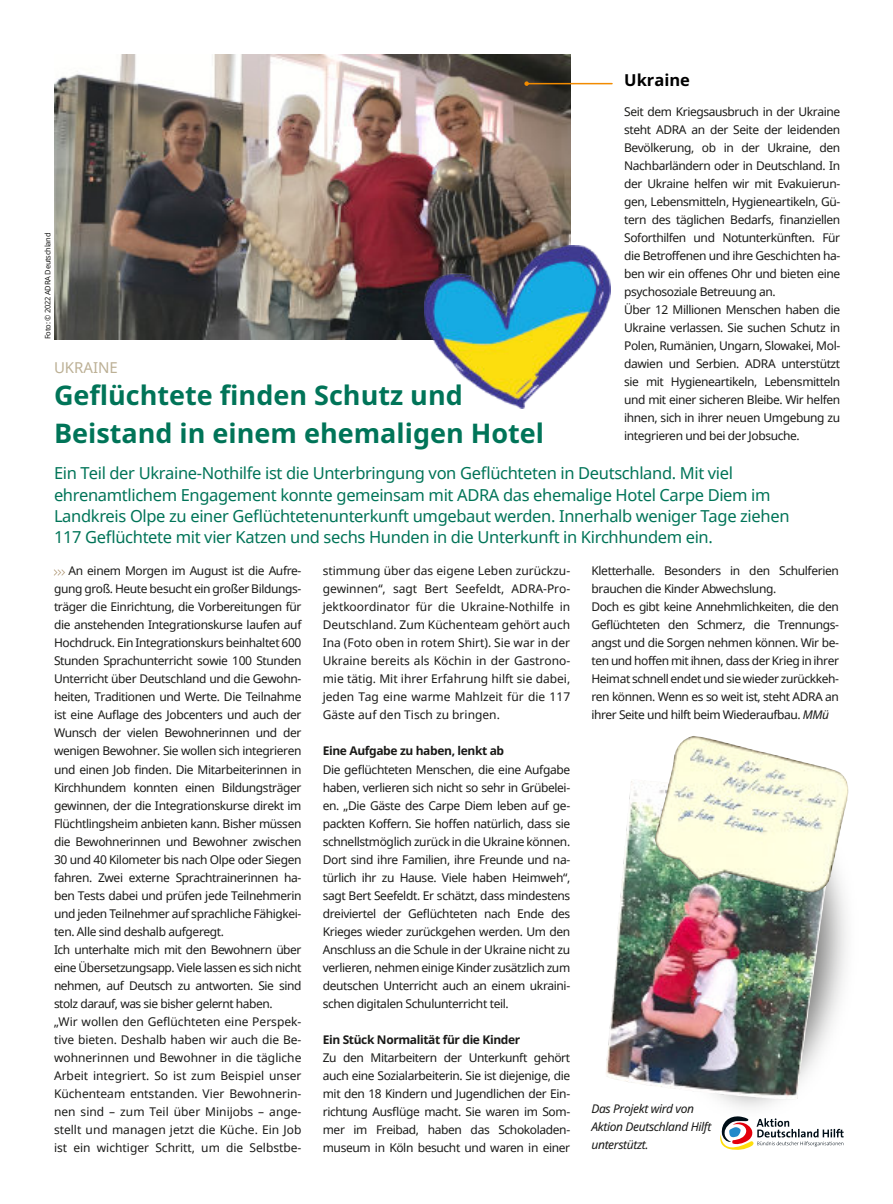
<style>
.page{position:relative;width:893px;height:1204px;background:#fff}
.page>*{position:absolute;margin:0;border:0;box-sizing:border-box;transform-origin:0 0}
.t1{font:700 27px/38.5px "Noto Sans";color:#007458}
.t2{font:16.5px/21.3px "Noto Sans";letter-spacing:-.02em;color:#007458}
.t3{font:700 16.5px "Noto Sans";color:#000}
.t4{font:15px "Noto Sans";color:#bcb095}
.t5{font:12px/18px "Noto Sans";letter-spacing:-.03em;color:#1a1a18}
.t6{font:700 12px "Noto Sans";letter-spacing:-.03em;color:#1a1a18}
.t7{font:italic 12px/18px "Noto Sans";letter-spacing:-.03em;color:#1a1a18}
.t8{font:7.5px "Noto Sans";letter-spacing:-.03em;color:#1a1a18}
.s1{font-style:italic}
</style>
<div class="page">
<svg style="left:54px;top:569px;width:11px;height:7px"></svg>
<img style="left:54px;top:54px;width:516px;height:285px">
<svg style="left:720px;top:1116px;width:124px;height:33px"></svg>
<img style="left:606px;top:781px;width:231px;height:322px">
<img style="left:654px;top:736px;width:195px;height:156px">
<img style="left:424px;top:246px;width:187px;height:162px">
<svg style="left:524px;top:81px;width:5px;height:5px"></svg>
<hr style="left:528px;top:83px;width:84px;height:1px;background:#f28b00">
<p class="t8" style="left:42px;top:339px;width:108px;rotate:-90deg">Foto: © 2022 ADRA Deutschland</p>
<p class="t4" style="left:54px;top:356px;width:65px">UKRAINE</p>
<h1 class="t1" style="left:54px;top:375px;width:492px">Geflüchtete finden Schutz und<br>Beistand in einem ehemaligen Hotel</h1>
<h2 class="t3" style="left:624px;top:68px;width:67px">Ukraine</h2>
<p class="t5" style="left:624px;top:102px;width:217px">Seit dem Kriegsausbruch in der Ukraine steht ADRA an der Seite der leidenden Bevölkerung, ob in der Ukraine, den Nachbarländern oder in Deutschland. In der Ukraine helfen wir mit Evakuierun&shy;gen, Lebensmitteln, Hygieneartikeln, Gü&shy;tern des täglichen Bedarfs, finanziellen Soforthilfen und Notunterkünften. Für die Betroffenen und ihre Geschichten ha&shy;ben wir ein offenes Ohr und bieten eine psychosoziale Betreuung an.<br>Über 12 Millionen Menschen haben die Ukraine verlassen. Sie suchen Schutz in Polen, Rumänien, Ungarn, Slowakei, Mol&shy;dawien und Serbien. ADRA unterstützt sie mit Hygieneartikeln, Lebensmitteln und mit einer sicheren Bleibe. Wir helfen ihnen, sich in ihrer neuen Umgebung zu integrieren und bei der Jobsuche.</p>
<p class="t2" style="left:54px;top:462px;width:737px">Ein Teil der Ukraine-Nothilfe ist die Unterbringung von Geflüchteten in Deutschland. Mit viel ehrenamtlichem Engagement konnte gemeinsam mit ADRA das ehemalige Hotel Carpe Diem im Landkreis Olpe zu einer Geflüchtetenunterkunft umgebaut werden. Innerhalb weniger Tage ziehen 117 Geflüchtete mit vier Katzen und sechs Hunden in die Unterkunft in Kirchhundem ein.</p>
<p class="t5" style="left:54px;top:561px;width:249px;text-indent:15px">An einem Morgen im August ist die Aufre&shy;gung groß. Heute besucht ein großer Bildungs&shy;träger die Einrichtung, die Vorbereitungen für die anstehenden Integrationskurse laufen auf Hochdruck. Ein Integrationskurs beinhaltet 600<br>Stunden Sprachunterricht sowie 100 Stunden Unterricht über Deutschland und die Gewohn&shy;heiten, Traditionen und Werte. Die Teilnahme ist eine Auflage des Jobcenters und auch der Wunsch der vielen Bewohnerinnen und der wenigen Bewohner. Sie wollen sich integrieren und einen Job finden. Die Mitarbeiterinnen in Kirchhundem konnten einen Bildungsträger gewinnen, der die Integrationskurse direkt im Flüchtlingsheim anbieten kann. Bisher müssen die Bewohnerinnen und Bewohner zwischen 30 und 40 Kilometer bis nach Olpe oder Siegen fahren. Zwei externe Sprachtrainerinnen ha&shy;ben Tests dabei und prüfen jede Teilnehmerin und jeden Teilnehmer auf sprachliche Fähigkei&shy;ten. Alle sind deshalb aufgeregt.<br>Ich unterhalte mich mit den Bewohnern über eine Übersetzungsapp. Viele lassen es sich nicht nehmen, auf Deutsch zu antworten. Sie sind stolz darauf, was sie bisher gelernt haben.<br>„Wir wollen den Geflüchteten eine Perspek&shy;tive bieten. Deshalb haben wir auch die Be&shy;wohnerinnen und Bewohner in die tägliche Arbeit integriert. So ist zum Beispiel unser Küchenteam entstanden. Vier Bewohnerin&shy;nen sind – zum Teil über Minijobs – ange&shy;stellt und managen jetzt die Küche. Ein Job ist ein wichtiger Schritt, um die Selbstbe-</p>
<p class="t5" style="left:323px;top:561px;width:249px;text-align:justify">stimmung über das eigene Leben zurückzu&shy;gewinnen“, sagt Bert Seefeldt, ADRA-Pro&shy;jektkoordinator für die Ukraine-Nothilfe in Deutschland. Zum Küchenteam gehört auch Ina (Foto oben in rotem Shirt). Sie war in der Ukraine bereits als Köchin in der Gastrono&shy;mie tätig. Mit ihrer Erfahrung hilft sie dabei, jeden Tag eine warme Mahlzeit für die 117<br>Gäste auf den Tisch zu bringen.</p>
<p class="t6" style="left:323px;top:742px;width:183px">Eine Aufgabe zu haben, lenkt ab</p>
<p class="t5" style="left:323px;top:759px;width:249px;text-align:justify">Die geflüchteten Menschen, die eine Aufgabe haben, verlieren sich nicht so sehr in Grübelei&shy;en. „Die Gäste des Carpe Diem leben auf ge&shy;packten Koffern. Sie hoffen natürlich, dass sie schnellstmöglich zurück in die Ukraine können.<br>Dort sind ihre Familien, ihre Freunde und na&shy;türlich ihr zu Hause. Viele haben Heimweh“, sagt Bert Seefeldt. Er schätzt, dass mindestens dreiviertel der Geflüchteten nach Ende des Krieges wieder zurückgehen werden. Um den Anschluss an die Schule in der Ukraine nicht zu verlieren, nehmen einige Kinder zusätzlich zum deutschen Unterricht auch an einem ukraini&shy;schen digitalen Schulunterricht teil.</p>
<p class="t6" style="left:323px;top:1030px;width:199px">Ein Stück Normalität für die Kinder</p>
<p class="t5" style="left:323px;top:1047px;width:249px;text-align:justify">Zu den Mitarbeitern der Unterkunft gehört auch eine Sozialarbeiterin. Sie ist diejenige, die mit den 18 Kindern und Jugendlichen der Ein&shy;richtung Ausflüge macht. Sie waren im Som&shy;mer im Freibad, haben das Schokoladen&shy;museum in Köln besucht und waren in einer</p>
<p class="t5" style="left:591px;top:561px;width:249px">Kletterhalle. Besonders in den Schulferien brauchen die Kinder Abwechslung.<br>Doch es gibt keine Annehmlichkeiten, die den Geflüchteten den Schmerz, die Trennungs&shy;angst und die Sorgen nehmen können. Wir be&shy;ten und hoffen mit ihnen, dass der Krieg in ihrer Heimat schnell endet und sie wieder zurückkeh&shy;ren können. Wenn es so weit ist, steht ADRA an ihrer Seite und hilft beim Wiederaufbau. <span class="s1">MMü</span></p>
<p class="t7" style="left:591px;top:1098px;width:121px">Das Projekt wird von<br>Aktion Deutschland Hilft unterstützt.</p>
</div>
